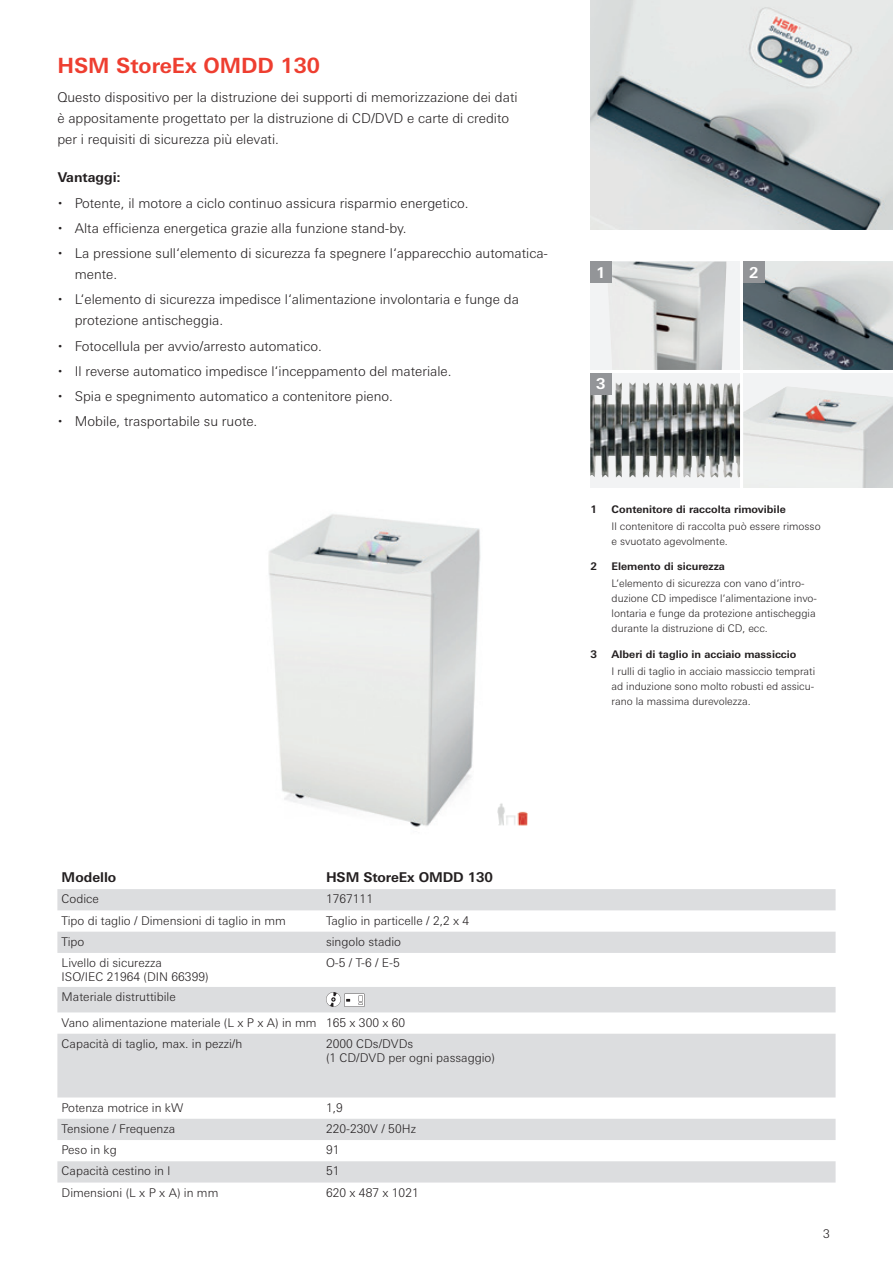
<style>
.page{position:relative;width:893px;height:1263px;background:#fff}
.page>*{position:absolute;margin:0;border:0;box-sizing:border-box;transform-origin:0 0}
.t1{font:700 21px "Univers Next W1 G";color:#ee3e30}
.t2{font:700 15px "Univers Next W1 G";color:#fff}
.t3{font:300 13.5px/25.2px "Univers Next W1 G";color:#231f20}
.t4{font:700 13.5px "Univers Next W1 G";letter-spacing:-.005em;color:#231f20}
.t5{font:300 12px/14.4px "Univers Next W1 G";color:#231f20}
.t6{font:300 10.5px/15px "Univers Next W1 G";color:#231f20}
.t7{font:700 10.5px "Univers Next W1 G";color:#231f20}
</style>
<div class="page">
<img style="left:590px;top:0;width:303px;height:230px">
<div style="left:590px;top:262px;width:150px;height:108px;background:#f2f3f4"></div>
<img style="left:607px;top:262px;width:116px;height:108px">
<div style="left:590px;top:373px;width:150px;height:115px;background:#f2f3f4"></div>
<img style="left:590px;top:382px;width:150px;height:96px">
<svg style="left:743px;top:373px;width:150px;height:115px;fill:#eaecea"></svg>
<img style="left:754px;top:386px;width:33px;height:19px">
<img style="left:743px;top:262px;width:150px;height:108px">
<div style="left:590px;top:262px;width:22px;height:21px;background:#939598"></div>
<div style="left:590px;top:373px;width:22px;height:21px;background:#939598"></div>
<div style="left:743px;top:262px;width:21px;height:21px;background:#939598"></div>
<img style="left:497px;top:803px;width:30px;height:23px">
<img style="left:268px;top:514px;width:213px;height:313px">
<svg style="left:57px;top:889px;width:779px;height:293px;fill:#dcdddf"></svg>
<svg style="left:326px;top:992px;width:39px;height:15px"></svg>
<h1 class="t1" style="left:57px;top:53px;width:264px">HSM StoreEx OMDD 130</h1>
<p class="t3" style="left:57px;top:86px;width:462px;line-height:21px">Questo dispositivo per la distruzione dei supporti di memorizzazione dei dati è appositamente progettato per la distruzione di CD/DVD e carte di credito per i requisiti di sicurezza più elevati.</p>
<p class="t4" style="left:58px;top:169px;width:65px">Vantaggi:</p>
<p class="t3" style="left:75px;top:190px;width:475px">Potente, il motore a ciclo continuo assicura risparmio energetico.<br>Alta efficienza energetica grazie alla funzione stand-by.<br>La pressione sull‘elemento di sicurezza fa spegnere l‘apparecchio automatica-</p>
<p class="t3" style="left:75px;top:262px;width:446px">mente.<br>L‘elemento di sicurezza impedisce l‘alimentazione involontaria e funge da</p>
<p class="t3" style="left:75px;top:308px;width:378px">protezione antischeggia.<br>Fotocellula per avvio/arresto automatico.<br>Il reverse automatico impedisce l‘inceppamento del materiale.<br>Spia e spegnimento automatico a contenitore pieno.<br>Mobile, trasportabile su ruote.</p>
<p class="t2" style="left:596px;top:263px;width:11px">1</p>
<p class="t2" style="left:596px;top:375px;width:11px">3</p>
<p class="t2" style="left:749px;top:263px;width:11px">2</p>
<p class="t7" style="left:590px;top:503px;width:8px">1</p>
<p class="t7" style="left:590px;top:560px;width:8px">2</p>
<p class="t7" style="left:590px;top:647px;width:8px">3</p>
<p class="t7" style="left:612px;top:503px;width:176px">Contenitore di raccolta rimovibile</p>
<p class="t6" style="left:612px;top:519px;width:211px">Il contenitore di raccolta può essere rimosso e svuotato agevolmente.</p>
<p class="t7" style="left:612px;top:560px;width:115px">Elemento di sicurezza</p>
<p class="t6" style="left:612px;top:576px;width:207px">L‘elemento di sicurezza con vano d‘intro&shy;duzione CD impedisce l‘alimentazione invo&shy;lontaria e funge da protezione antischeggia durante la distruzione di CD, ecc.</p>
<p class="t7" style="left:612px;top:647px;width:186px">Alberi di taglio in acciaio massiccio</p>
<p class="t6" style="left:612px;top:663px;width:205px;text-align:justify">I rulli di taglio in acciaio massiccio temprati ad induzione sono molto robusti ed assicu&shy;rano la massima durevolezza.</p>
<p class="t4" style="left:62px;top:869px;width:56px">Modello</p>
<p class="t4" style="left:326px;top:869px;width:169px">HSM StoreEx OMDD 130</p>
<p class="t5" style="left:62px;top:892px;width:39px">Codice</p>
<p class="t5" style="left:326px;top:892px;width:49px">1767111</p>
<p class="t5" style="left:62px;top:913px;width:226px">Tipo di taglio / Dimensioni di taglio in mm</p>
<p class="t5" style="left:326px;top:913px;width:145px">Taglio in particelle / 2,2 x 4</p>
<p class="t5" style="left:62px;top:934px;width:24px">Tipo</p>
<p class="t5" style="left:326px;top:934px;width:77px">singolo stadio</p>
<p class="t5" style="left:62px;top:955px;width:148px">Livello di sicurezza<br>ISO/IEC 21964 (DIN 66399)</p>
<p class="t5" style="left:326px;top:955px;width:75px">O-5 / T-6 / E-5</p>
<p class="t5" style="left:62px;top:984px;width:345px;line-height:25.5px">Materiale distruttibile<br>Vano alimentazione materiale (L x P x A) in mm 165 x 300 x 60</p>
<p class="t5" style="left:62px;top:1036px;width:182px">Capacità di taglio, max. in pezzi/h</p>
<p class="t5" style="left:326px;top:1036px;width:170px">2000 CDs/DVDs<br>(1 CD/DVD per ogni passaggio)</p>
<p class="t5" style="left:62px;top:1100px;width:123px">Potenza motrice in kW</p>
<p class="t5" style="left:326px;top:1100px;width:18px">1,9</p>
<p class="t5" style="left:62px;top:1121px;width:115px">Tensione / Frequenza</p>
<p class="t5" style="left:326px;top:1121px;width:91px">220-230V / 50Hz</p>
<p class="t5" style="left:62px;top:1142px;width:57px">Peso in kg</p>
<p class="t5" style="left:326px;top:1142px;width:15px">91</p>
<p class="t5" style="left:62px;top:1164px;width:110px">Capacità cestino in l</p>
<p class="t5" style="left:326px;top:1164px;width:15px">51</p>
<p class="t5" style="left:62px;top:1185px;width:158px">Dimensioni (L x P x A) in mm</p>
<p class="t5" style="left:326px;top:1185px;width:94px">620 x 487 x 1021</p>
<p class="t5" style="left:823px;top:1226px;width:8px">3</p>
</div>
